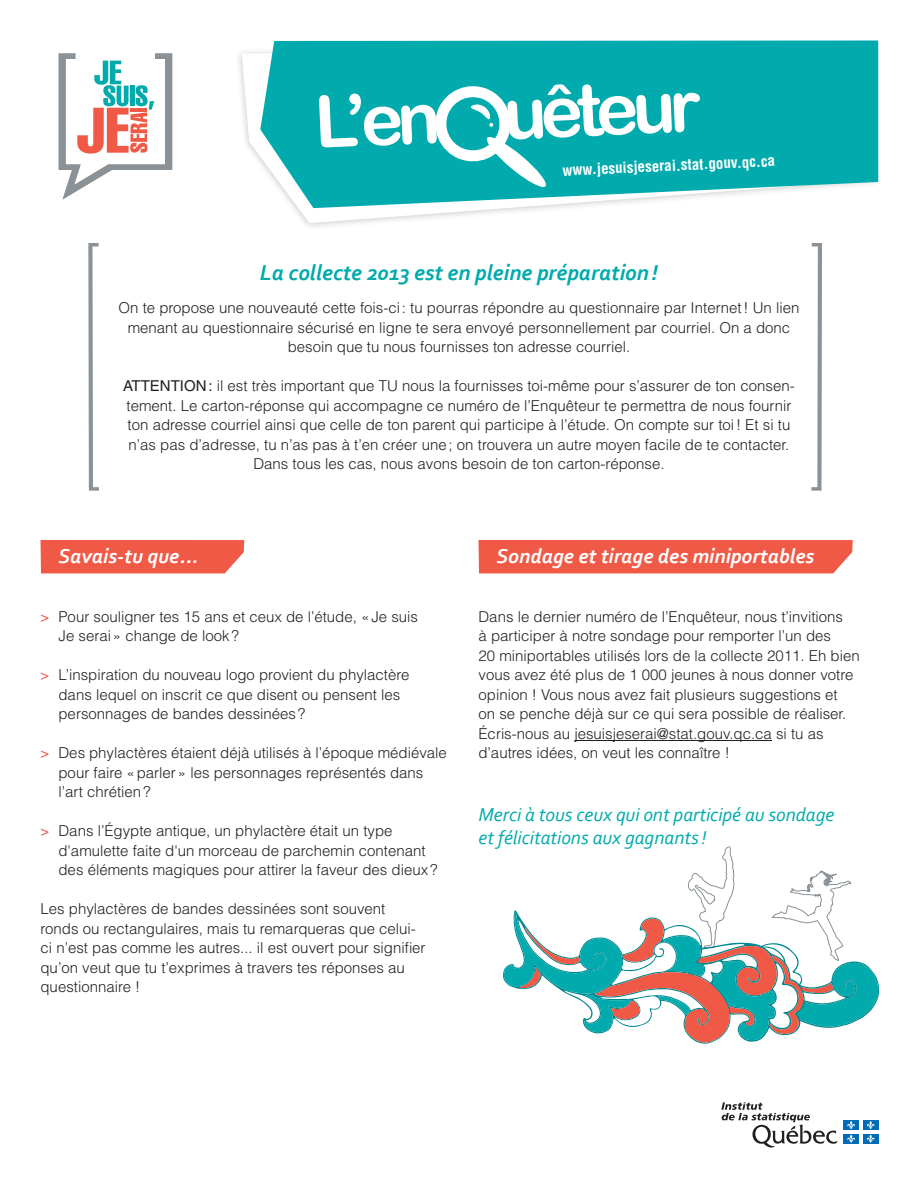
<style>
.page{position:relative;width:918px;height:1188px;background:#fff}
.page>*{position:absolute;margin:0;border:0;box-sizing:border-box;transform-origin:0 0}
.t1{font:72.15px "Arial Rounded MT Bold";color:#fff}
.Titre{font:italic 700 22.5px "Corbel";color:#00aaad}
.Titre_essai_02{font:italic 700 21px "Corbel";color:#fff}
.t2{font:italic 19.5px/23.4px "Corbel";color:#00aaad}
.Texte_courant{font:300 15px/19.5px "Helvetica LT";color:#231f20}
.t3{font:700 condensed 15px "Helvetica LT";color:#fff}
.s1{font-weight:400}
.s2{font-weight:400;color:#f05946}
</style>
<div class="page">
<div style="left:40px;top:540px;width:204px;height:33px;background:#f05946"></div>
<div style="left:478px;top:540px;width:375px;height:33px;background:#f05946"></div>
<svg style="left:242px;top:51px;width:311px;height:172px"></svg>
<svg style="left:260px;top:40px;width:618px;height:168px;background:#1db3b6"></svg>
<svg style="left:430px;top:81px;width:118px;height:109px"></svg>
<hr style="left:574px;top:740px;width:198px;height:1px;background:#231f20">
<svg style="left:58px;top:53px;width:114px;height:147px"></svg>
<svg style="left:721px;top:1102px;width:117px;height:46px"></svg>
<div style="left:844px;top:1120px;width:15px;height:10px;background:#006bb6"></div>
<svg style="left:847px;top:1121px;width:8px;height:8px"></svg>
<div style="left:863px;top:1120px;width:15px;height:10px;background:#006bb6"></div>
<svg style="left:867px;top:1121px;width:8px;height:8px"></svg>
<div style="left:844px;top:1134px;width:15px;height:9px;background:#006bb6"></div>
<svg style="left:847px;top:1135px;width:8px;height:8px"></svg>
<div style="left:863px;top:1134px;width:15px;height:9px;background:#006bb6"></div>
<svg style="left:867px;top:1135px;width:8px;height:8px"></svg>
<svg style="left:88px;top:243px;width:11px;height:248px"></svg>
<svg style="left:811px;top:243px;width:11px;height:248px"></svg>
<svg style="left:503px;top:846px;width:376px;height:198px"></svg>
<p class="t1" style="left:312px;top:81px;width:388px;rotate:-3deg">L’en uêteur</p>
<p class="t3" style="left:562px;top:162px;width:214px;rotate:-3deg">www.jesuisjeserai.stat.gouv.qc.ca</p>
<p class="Titre" style="left:260px;top:259px;width:400px">La collecte 2013 est en pleine préparation!</p>
<p class="Texte_courant" style="left:118px;top:298px;width:683px;text-align:center">On te propose une nouveauté cette fois-ci: tu pourras répondre au questionnaire par Internet! Un lien menant au questionnaire sécurisé en ligne te sera envoyé personnellement par courriel. On a donc besoin que tu nous fournisses ton adresse courriel.</p>
<p class="Texte_courant" style="left:123px;top:376px;width:672px;text-align:center"><span class="s1">ATTENTION:</span> il est très important que TU nous la fournisses toi-même pour s’assurer de ton consen&shy;tement. Le carton-réponse qui accompagne ce numéro de l’Enquêteur te permettra de nous fournir ton adresse courriel ainsi que celle de ton parent qui participe à l’étude. On compte sur toi! Et si tu n’as pas d’adresse, tu n’as pas à t’en créer une; on trouvera un autre moyen facile de te contacter.<br>Dans tous les cas, nous avons besoin de ton carton-réponse.</p>
<p class="Titre_essai_02" style="left:58px;top:544px;width:141px">Savais-tu que...</p>
<p class="Texte_courant" style="left:58px;top:607px;width:361px;text-indent:-18px"><span class="s2">&gt;</span> Pour souligner tes 15 ans et ceux de l’étude, «Je suis<br>Je serai» change de look ?</p>
<p class="Texte_courant" style="left:58px;top:665px;width:352px;text-indent:-18px"><span class="s2">&gt;</span> L’inspiration du nouveau logo provient du phylactère dans lequel on inscrit ce que disent ou pensent les personnages de bandes dessinées ?</p>
<p class="Texte_courant" style="left:58px;top:743px;width:390px;text-indent:-18px"><span class="s2">&gt;</span> Des phylactères étaient déjà utilisés à l’époque médiévale pour faire «parler» les personnages représentés dans l’art chrétien?</p>
<p class="Texte_courant" style="left:58px;top:821px;width:381px;text-indent:-18px"><span class="s2">&gt;</span> Dans l’Égypte antique, un phylactère était un type d'amulette faite d'un morceau de parchemin contenant des éléments magiques pour attirer la faveur des dieux ?</p>
<p class="Texte_courant" style="left:40px;top:899px;width:387px">Les phylactères de bandes dessinées sont souvent ronds ou rectangulaires, mais tu remarqueras que celui&shy;ci n’est pas comme les autres... il est ouvert pour signifier qu’on veut que tu t’exprimes à travers tes réponses au questionnaire !</p>
<p class="Titre_essai_02" style="left:496px;top:544px;width:319px">Sondage et tirage des miniportables</p>
<p class="Texte_courant" style="left:478px;top:607px;width:383px">Dans le dernier numéro de l’Enquêteur, nous t’invitions<br>à participer à notre sondage pour remporter l’un des<br>20 miniportables utilisés lors de la collecte 2011. Eh bien vous avez été plus de 1 000 jeunes à nous donner votre opinion ! Vous nous avez fait plusieurs suggestions et<br>on se penche déjà sur ce qui sera possible de réaliser.<br>Écris-nous au jesuisjeserai@stat.gouv.qc.ca si tu as d’autres idées, on veut les connaître !</p>
<p class="t2" style="left:478px;top:802px;width:357px">Merci à tous ceux qui ont participé au sondage et félicitations aux gagnants!</p>
</div>
